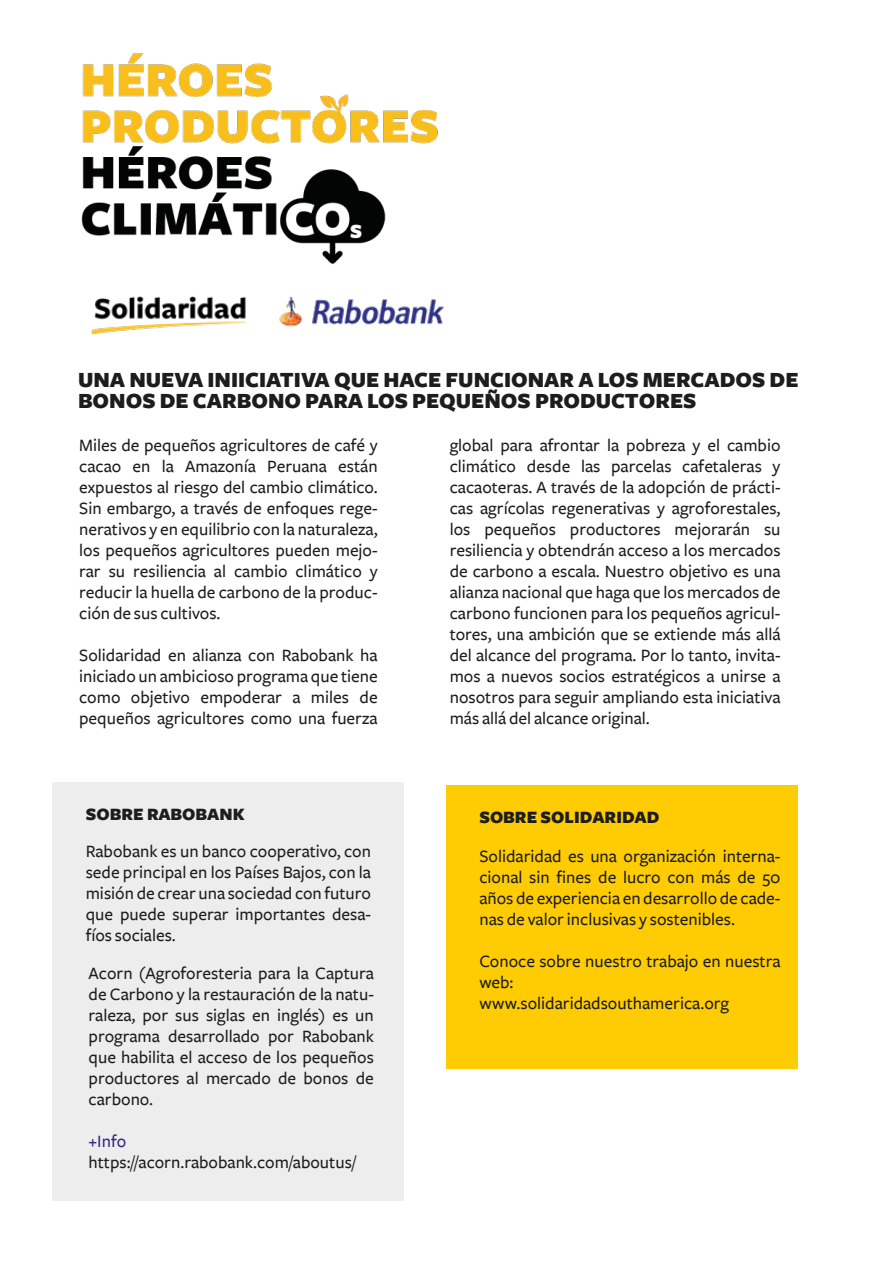
<style>
.page{position:relative;width:893px;height:1263px;background:#fff}
.page>*{position:absolute;margin:0;border:0;box-sizing:border-box;transform-origin:0 0}
.t1{font:900 22.5px/21px "Freight Sans";color:#1d1d1b}
.t2{font:500 18px/21px "Freight Sans";color:#1d1d1b;text-align:justify}
.t3{font:900 18px "Freight Sans";color:#1d1d1b}
.t4{font:500 18px "Freight Sans";color:#312783}
</style>
<div class="page">
<img style="left:81px;top:53px;width:357px;height:212px">
<img style="left:91px;top:296px;width:155px;height:39px">
<img style="left:279px;top:296px;width:166px;height:31px">
<div style="left:446px;top:785px;width:352px;height:284px;background:#ffcc03"></div>
<div style="left:53px;top:782px;width:351px;height:418px;background:#ededed"></div>
<p class="t1" style="left:78px;top:370px;width:722px">UNA NUEVA INIICIATIVA QUE HACE FUNCIONAR A LOS MERCADOS DE<br>BONOS DE CARBONO PARA LOS PEQUEÑOS PRODUCTORES</p>
<p class="t2" style="left:79px;top:435px;width:300px">Miles de pequeños agricultores de café y cacao en la Amazonía Peruana están expuestos al riesgo del cambio climático.<br>Sin embargo, a través de enfoques rege&shy;nerativos y en equilibrio con la naturaleza, los pequeños agricultores pueden mejo&shy;rar su resiliencia al cambio climático y reducir la huella de carbono de la produc&shy;ción de sus cultivos.</p>
<p class="t2" style="left:79px;top:645px;width:300px">Solidaridad en alianza con Rabobank ha iniciado un ambicioso programa que tiene como objetivo empoderar a miles de pequeños agricultores como una fuerza</p>
<p class="t2" style="left:450px;top:435px;width:332px">global para afrontar la pobreza y el cambio climático desde las parcelas cafetaleras y cacaoteras. A través de la adopción de prácti&shy;cas agrícolas regenerativas y agroforestales, los pequeños productores mejorarán su resiliencia y obtendrán acceso a los mercados de carbono a escala. Nuestro objetivo es una alianza nacional que haga que los mercados de carbono funcionen para los pequeños agricul&shy;tores, una ambición que se extiende más allá del alcance del programa. Por lo tanto, invita&shy;mos a nuevos socios estratégicos a unirse a nosotros para seguir ampliando esta iniciativa más allá del alcance original.</p>
<p class="t3" style="left:86px;top:805px;width:160px">SOBRE RABOBANK</p>
<p class="t2" style="left:86px;top:841px;width:287px">Rabobank es un banco cooperativo, con sede principal en los Países Bajos, con la misión de crear una sociedad con futuro que puede superar importantes desa&shy;fíos sociales.</p>
<p class="t2" style="left:89px;top:963px;width:287px">Acorn (Agroforesteria para la Captura de Carbono y la restauración de la natu&shy;raleza, por sus siglas en inglés) es un programa desarrollado por Rabobank que habilita el acceso de los pequeños productores al mercado de bonos de carbono.</p>
<p class="t4" style="left:89px;top:1131px;width:39px">+Info</p>
<p class="t2" style="left:89px;top:1152px;width:269px">https://acorn.rabobank.com/aboutus/</p>
<p class="t3" style="left:479px;top:807px;width:182px">SOBRE SOLIDARIDAD</p>
<p class="t2" style="left:479px;top:846px;width:303px">Solidaridad es una organización interna&shy;cional sin fines de lucro con más de 50 años de experiencia en desarrollo de cade&shy;nas de valor inclusivas y sostenibles.</p>
<p class="t2" style="left:479px;top:951px;width:303px;text-align:left">Conoce sobre nuestro trabajo en nuestra web:<br>www.solidaridadsouthamerica.org</p>
</div>
